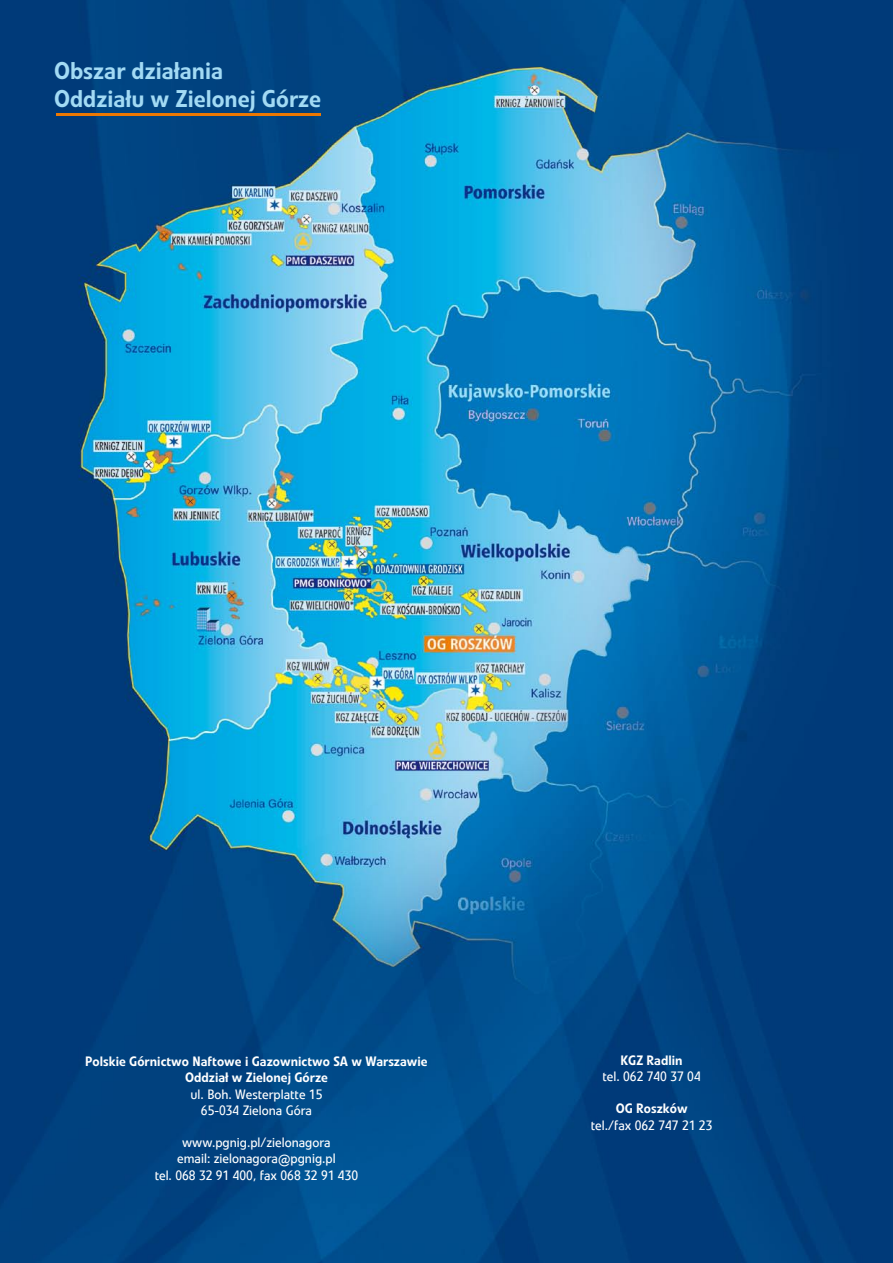
<style>
.page{position:relative;width:893px;height:1263px;background:#fff}
.page>*{position:absolute;margin:0;border:0;box-sizing:border-box;transform-origin:0 0}
.t1{font:500 24px/28.8px "Linotype Veto Pl";color:#a2daf4}
.t2{font:13.5px/16.2px "Linotype Veto Pl";color:#fff;text-align:center}
.t3{font:500 13.5px/16.2px "Linotype Veto Pl";color:#fff;text-align:center}
</style>
<div class="page">
<img style="left:0;top:0;width:893px;height:1263px">
<hr style="left:56px;top:114px;width:265px;height:2px;background:#ed7802">
<h1 class="t1" style="left:54px;top:56px;width:269px">Obszar działania<br>Oddziału w Zielonej Górze</h1>
<p class="t3" style="left:85px;top:1053px;width:344px">Polskie Górnictwo Naftowe i Gazownictwo SA w Warszawie<br>Oddział w Zielonej Górze</p>
<p class="t2" style="left:190px;top:1086px;width:133px">ul. Boh. Westerplatte 15<br>65-034 Zielona Góra</p>
<p class="t2" style="left:155px;top:1134px;width:205px">www.pgnig.pl/zielonagora<br>email: zielonagora@pgnig.pl<br>tel. 068 32 91 400, fax 068 32 91 430</p>
<p class="t3" style="left:621px;top:1052px;width:64px">KGZ Radlin</p>
<p class="t2" style="left:602px;top:1068px;width:100px">tel. 062 740 37 04</p>
<p class="t3" style="left:616px;top:1101px;width:73px">OG Roszków</p>
<p class="t2" style="left:591px;top:1117px;width:123px">tel./fax 062 747 21 23</p>
</div>
